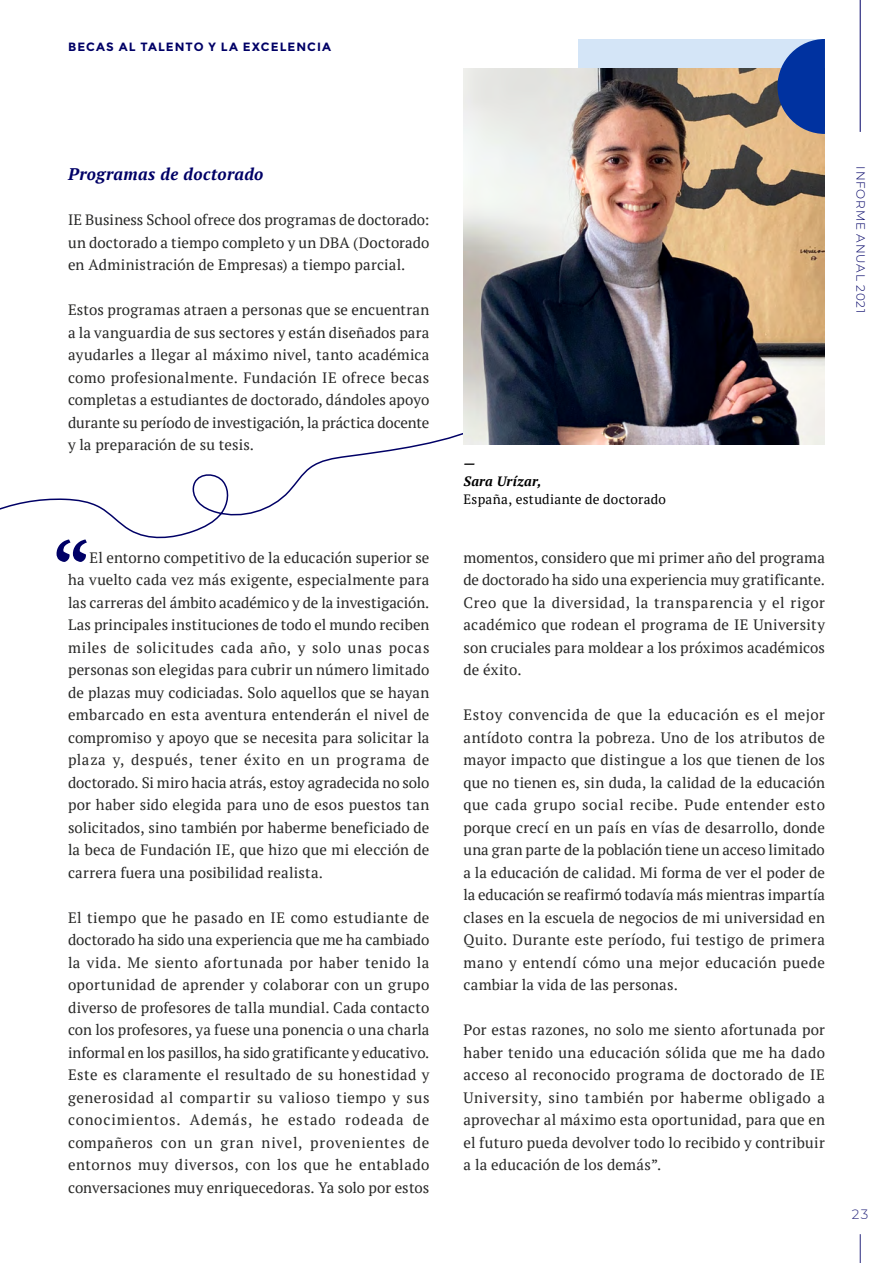
<style>
.page{position:relative;width:893px;height:1263px;background:#fff}
.page>*{position:absolute;margin:0;border:0;box-sizing:border-box;transform-origin:0 0}
._1_Chapter{font:90px "PT Serif";color:#006}
._5_Subhead{font:italic 700 16.8px "PT Serif";letter-spacing:.02em;color:#006}
._6_Running_Text{font:15px/22.5px "PT Serif";letter-spacing:.005em;color:#282827;text-align:justify}
.Absatzformat_1{font:13.5px "PT Serif";letter-spacing:.015em;color:#000}
.Absatzformat_1-2{font:italic 700 13.5px "PT Serif";letter-spacing:.025em;color:#000}
.t1{font:300 13.5px "Montserrat";color:#26267d}
._2_Subchapter{font:700 12px "Montserrat";letter-spacing:.09em;color:#006}
.t2{font:300 12px "Montserrat";letter-spacing:.065em;color:#006}
</style>
<div class="page">
<svg style="left:0;top:433px;width:491px;height:106px"></svg>
<img style="left:463px;top:68px;width:362px;height:376px">
<div style="left:578px;top:40px;width:247px;height:28px;background:#d4e5f7"></div>
<svg style="left:777px;top:39px;width:48px;height:95px"></svg>
<svg style="left:860px;top:1234px;width:1px;height:29px"></svg>
<hr style="left:860px;top:0;width:1px;height:132px;background:#006">
<p class="_2_Subchapter" style="left:68px;top:40px;width:264px">BECAS AL TALENTO Y LA EXCELENCIA</p>
<p class="_5_Subhead" style="left:68px;top:163px;width:197px">Programas de doctorado</p>
<p class="_6_Running_Text" style="left:68px;top:208px;width:363px">IE Business School ofrece dos programas de doctorado: un doctorado a tiempo completo y un DBA (Doctorado en Administración de Empresas) a tiempo parcial.</p>
<p class="_6_Running_Text" style="left:68px;top:298px;width:363px">Estos programas atraen a personas que se encuentran a la vanguardia de sus sectores y están diseñados para ayudarles a llegar al máximo nivel, tanto académica como profesionalmente. Fundación IE ofrece becas completas a estudiantes de doctorado, dándoles apoyo durante su período de investigación, la práctica docente y la preparación de su tesis.</p>
<p class="_1_Chapter" style="left:50px;top:523px;width:44px">“</p>
<p class="_6_Running_Text" style="left:68px;top:546px;width:363px;text-indent:22px">El entorno competitivo de la educación superior se ha vuelto cada vez más exigente, especialmente para las carreras del ámbito académico y de la investigación.<br>Las principales instituciones de todo el mundo reciben miles de solicitudes cada año, y solo unas pocas personas son elegidas para cubrir un número limitado de plazas muy codiciadas. Solo aquellos que se hayan embarcado en esta aventura entenderán el nivel de compromiso y apoyo que se necesita para solicitar la plaza y, después, tener éxito en un programa de doctorado. Si miro hacia atrás, estoy agradecida no solo por haber sido elegida para uno de esos puestos tan solicitados, sino también por haberme beneficiado de la beca de Fundación IE, que hizo que mi elección de carrera fuera una posibilidad realista.</p>
<p class="_6_Running_Text" style="left:68px;top:906px;width:363px">El tiempo que he pasado en IE como estudiante de doctorado ha sido una experiencia que me ha cambiado la vida. Me siento afortunada por haber tenido la oportunidad de aprender y colaborar con un grupo diverso de profesores de talla mundial. Cada contacto con los profesores, ya fuese una ponencia o una charla informal en los pasillos, ha sido gratificante y educativo.<br>Este es claramente el resultado de su honestidad y generosidad al compartir su valioso tiempo y sus conocimientos. Además, he estado rodeada de compañeros con un gran nivel, provenientes de entornos muy diversos, con los que he entablado conversaciones muy enriquecedoras. Ya solo por estos</p>
<p class="t2" style="left:869px;top:166px;width:148px;rotate:90deg">INFORME ANUAL 2021</p>
<p class="Absatzformat_1-2" style="left:463px;top:454px;width:13px">—</p>
<p class="Absatzformat_1-2" style="left:463px;top:472px;width:80px">Sara Urízar,</p>
<p class="Absatzformat_1" style="left:463px;top:490px;width:204px">España, estudiante de doctorado</p>
<p class="_6_Running_Text" style="left:463px;top:546px;width:363px">momentos, considero que mi primer año del programa de doctorado ha sido una experiencia muy gratificante.<br>Creo que la diversidad, la transparencia y el rigor académico que rodean el programa de IE University son cruciales para moldear a los próximos académicos de éxito.</p>
<p class="_6_Running_Text" style="left:463px;top:703px;width:363px">Estoy convencida de que la educación es el mejor antídoto contra la pobreza. Uno de los atributos de mayor impacto que distingue a los que tienen de los que no tienen es, sin duda, la calidad de la educación que cada grupo social recibe. Pude entender esto porque crecí en un país en vías de desarrollo, donde una gran parte de la población tiene un acceso limitado a la educación de calidad. Mi forma de ver el poder de la educación se reafirmó todavía más mientras impartía clases en la escuela de negocios de mi universidad en Quito. Durante este período, fui testigo de primera mano y entendí cómo una mejor educación puede cambiar la vida de las personas.</p>
<p class="_6_Running_Text" style="left:463px;top:1018px;width:363px">Por estas razones, no solo me siento afortunada por haber tenido una educación sólida que me ha dado acceso al reconocido programa de doctorado de IE University, sino también por haberme obligado a aprovechar al máximo esta oportunidad, para que en el futuro pueda devolver todo lo recibido y contribuir a la educación de los demás”.</p>
<p class="t1" style="left:852px;top:1205px;width:18px">23</p>
</div>
